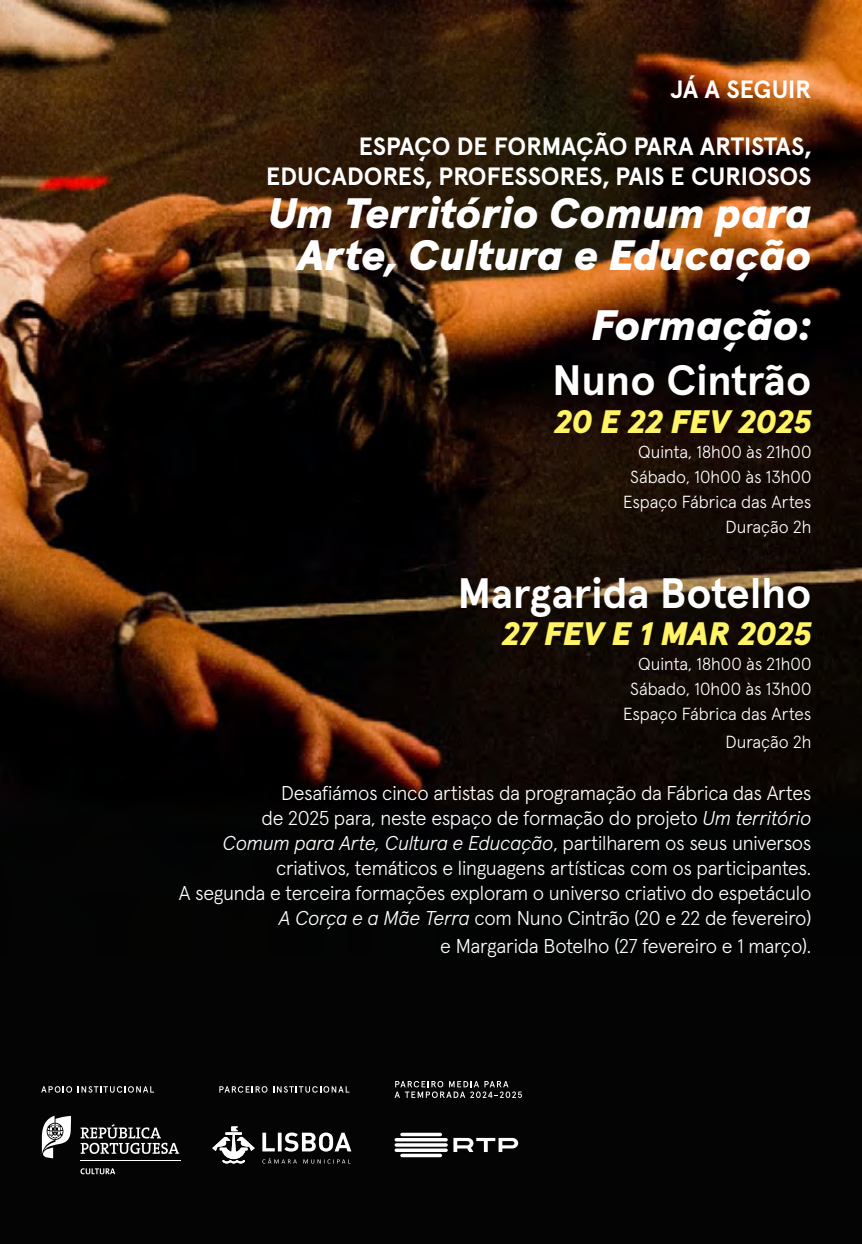
<style>
.page{position:relative;width:862px;height:1244px;background:#fff}
.page>*{position:absolute;margin:0;border:0;box-sizing:border-box;transform-origin:0 0}
.t1{font:italic 900 42.5px/42.5px "Apercu";color:#fff;text-align:right}
.t2{font:700 42.5px "Apercu";letter-spacing:-.005em;color:#fff}
.t3{font:italic 900 32.5px "Apercu";color:#fff465}
.t4{font:700 25px/30px "Apercu";letter-spacing:-.005em;color:#fff;text-align:right}
.t5{font:300 20px/25px "Apercu";letter-spacing:-.01em;color:#fff;text-align:right}
.t6{font:300 17.5px/25px "Apercu";color:#fff;text-align:right}
.s1{font-style:italic}
</style>
<div class="page">
<img style="left:0;top:0;width:861px;height:1244px">
<svg style="left:394px;top:1081px;width:127px;height:17px;background:#3e3e3e"></svg>
<svg style="left:219px;top:1086px;width:48px;height:6px"></svg>
<svg style="left:273px;top:1086px;width:76px;height:6px"></svg>
<svg style="left:41px;top:1086px;width:31px;height:6px"></svg>
<svg style="left:78px;top:1086px;width:76px;height:6px"></svg>
<svg style="left:394px;top:1132px;width:124px;height:25px"></svg>
<svg style="left:212px;top:1126px;width:42px;height:37px"></svg>
<svg style="left:262px;top:1158px;width:88px;height:5px"></svg>
<svg style="left:262px;top:1132px;width:89px;height:19px"></svg>
<svg style="left:80px;top:1168px;width:35px;height:6px"></svg>
<svg style="left:81px;top:1124px;width:98px;height:30px;background:#494949"></svg>
<svg style="left:42px;top:1115px;width:29px;height:43px"></svg>
<hr style="left:80px;top:1160px;width:101px;height:1px;background:#fff">
<p class="t4" style="left:669px;top:72px;width:143px">JÁ A SEGUIR</p>
<p class="t4" style="left:266px;top:129px;width:546px">ESPAÇO DE FORMAÇÃO PARA ARTISTAS,<br>EDUCADORES, PROFESSORES, PAIS E CURIOSOS</p>
<h1 class="t1" style="left:268px;top:188px;width:544px">Um Território Comum para<br>Arte, Cultura e Educação</h1>
<h1 class="t1" style="left:591px;top:301px;width:221px">Formação:</h1>
<h1 class="t2" style="left:552px;top:347px;width:260px">Nuno Cintrão</h1>
<h2 class="t3" style="left:554px;top:396px;width:258px">20 E 22 FEV 2025</h2>
<p class="t6" style="left:622px;top:437px;width:190px">Quinta, 18h00 às 21h00<br>Sábado, 10h00 às 13h00<br>Espaço Fábrica das Artes<br>Duração 2h</p>
<h1 class="t2" style="left:457px;top:560px;width:355px">Margarida Botelho</h1>
<h2 class="t3" style="left:502px;top:608px;width:310px">27 FEV E 1 MAR 2025</h2>
<p class="t6" style="left:622px;top:650px;width:190px">Quinta, 18h00 às 21h00<br>Sábado, 10h00 às 13h00<br>Espaço Fábrica das Artes</p>
<p class="t6" style="left:725px;top:727px;width:87px">Duração 2h</p>
<p class="t5" style="left:179px;top:779px;width:633px">Desafiámos cinco artistas da programação da Fábrica das Artes<br>de 2025 para, neste espaço de formação do projeto <span class="s1">Um território<br>Comum para Arte, Cultura e Educação</span>, partilharem os seus universos criativos, temáticos e linguagens artísticas com os participantes.<br>A segunda e terceira formações exploram o universo criativo do espetáculo <span class="s1">A Corça e a Mãe Terra</span> com Nuno Cintrão (20 e 22 de fevereiro)</p>
<p class="t5" style="left:440px;top:931px;width:372px">e Margarida Botelho (27 fevereiro e 1 março).</p>
</div>
